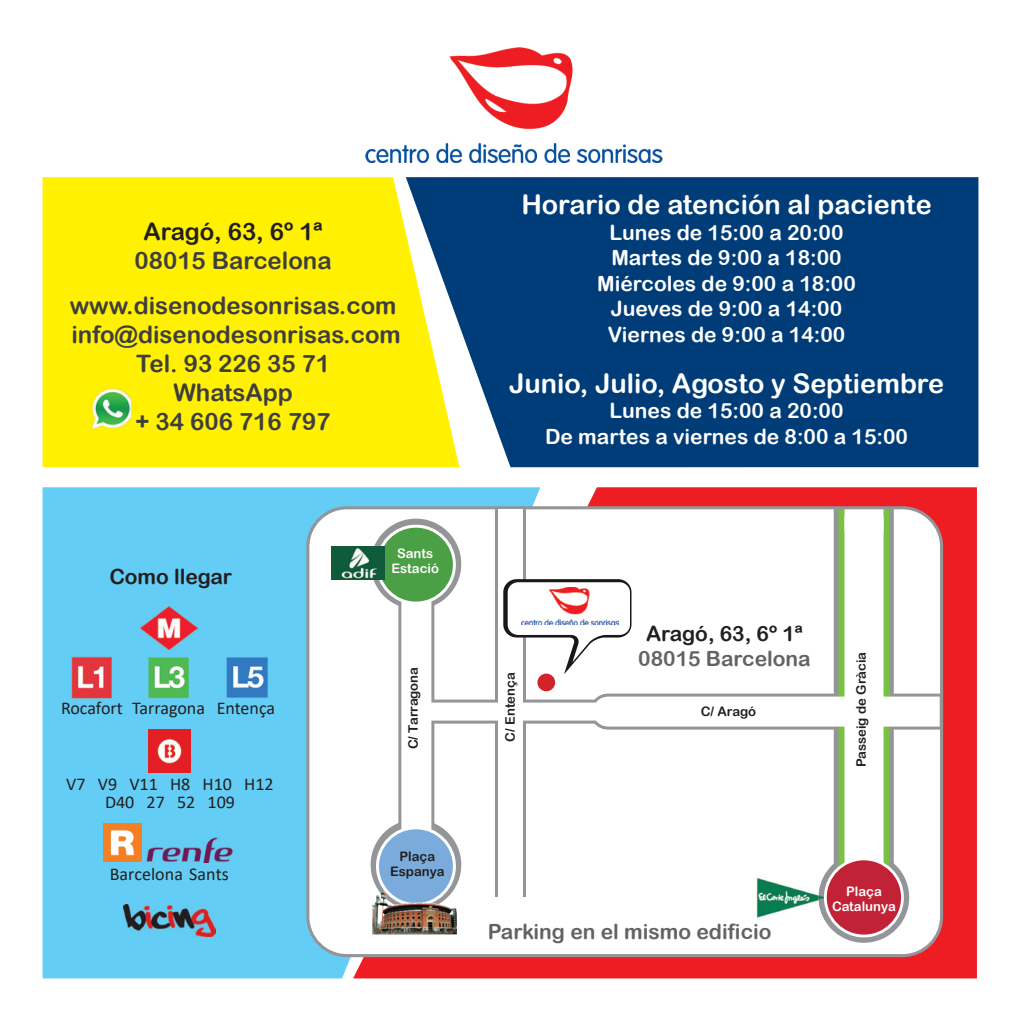
<style>
.page{position:relative;width:1021px;height:1021px;background:#fff}
.page>*{position:absolute;margin:0;border:0;box-sizing:border-box;transform-origin:0 0}
.t1{font:27px "Arial Rounded MT Bold";color:#fff}
.t2{font:24px/28.8px "Arial Rounded MT Bold";color:#3e3e3f;text-align:center}
.t3{font:24px "Arial Rounded MT Bold";color:#231f20}
.t4{font:21px/25.5px "Arial Rounded MT Bold";color:#fff;text-align:center}
.t5{font:21px "Arial Rounded MT Bold";color:#636366}
.t6{font:21px "Arial Rounded MT Bold";color:#231f20}
.t7{font:18px/17.7px "Calibri";color:#231f20;text-align:center}
.t8{font:13.2px/15px "Arial Rounded MT Bold";color:#231f20;text-align:center}
.t9{font:13.2px/15px "Arial Rounded MT Bold";color:#fff;text-align:center}
</style>
<div class="page">
<div style="left:459px;top:177px;width:519px;height:290px;background:#003d78"></div>
<svg style="left:43px;top:177px;width:416px;height:290px;background:#f6eb11"></svg>
<div style="left:540px;top:487px;width:436px;height:491px;background:#ee1d23"></div>
<div style="left:43px;top:487px;width:497px;height:491px;background:#64cdf5"></div>
<img style="left:366px;top:48px;width:296px;height:114px">
<img style="left:91px;top:387px;width:39px;height:44px">
<img style="left:225px;top:656px;width:44px;height:42px">
<img style="left:123px;top:904px;width:93px;height:32px">
<img style="left:145px;top:836px;width:88px;height:26px">
<img style="left:104px;top:823px;width:37px;height:38px">
<img style="left:140px;top:606px;width:57px;height:43px">
<img style="left:71px;top:656px;width:43px;height:43px">
<img style="left:147px;top:656px;width:44px;height:42px">
<img style="left:149px;top:730px;width:41px;height:42px">
<div style="left:308px;top:508px;width:633px;height:447px;background:#fff;border-radius:39px"></div>
<div style="left:306px;top:506px;width:637px;height:451px;border:3px solid #939598;border-radius:39px"></div>
<div style="left:495px;top:508px;width:30px;height:388px;background:linear-gradient(to bottom,#939598,#939598)"></div>
<svg style="left:370px;top:819px;width:91px;height:91px"></svg>
<svg style="left:608px;top:693px;width:225px;height:36px"></svg>
<svg style="left:398px;top:605px;width:36px;height:226px"></svg>
<div style="left:833px;top:509px;width:60px;height:378px;background:#939598"></div>
<div style="left:537px;top:673px;width:18px;height:18px;background:#d1232a;border-radius:50%"></div>
<svg style="left:431px;top:699px;width:169px;height:24px"></svg>
<svg style="left:818px;top:852px;width:91px;height:90px"></svg>
<svg style="left:370px;top:518px;width:91px;height:91px"></svg>
<img style="left:756px;top:877px;width:62px;height:41px">
<img style="left:818px;top:872px;width:8px;height:48px">
<div style="left:498px;top:509px;width:24px;height:387px;background:#fff"></div>
<div style="left:825px;top:858px;width:77px;height:78px;background:#c22236;border-radius:50%"></div>
<div style="left:824px;top:857px;width:79px;height:80px;border:3px solid #fff;border-radius:50%"></div>
<div style="left:608px;top:696px;width:251px;height:30px;background:#fff"></div>
<div style="left:412px;top:702px;width:266px;height:18px;background:#fff"></div>
<div style="left:401px;top:568px;width:30px;height:302px;background:#fff"></div>
<div style="left:377px;top:526px;width:77px;height:77px;background:#4b9f45;border-radius:50%"></div>
<div style="left:376px;top:524px;width:80px;height:80px;border:3px solid #fff;border-radius:50%"></div>
<div style="left:377px;top:827px;width:77px;height:77px;background:#7aabdb;border-radius:50%"></div>
<div style="left:376px;top:826px;width:80px;height:80px;border:3px solid #fff;border-radius:50%"></div>
<img style="left:372px;top:885px;width:85px;height:49px">
<img style="left:332px;top:546px;width:53px;height:33px">
<svg style="left:835px;top:506px;width:57px;height:368px;background:#d9e2cb"></svg>
<svg style="left:503px;top:579px;width:128px;height:95px"></svg>
<img style="left:521px;top:587px;width:97px;height:38px">
<svg style="left:909px;top:693px;width:13px;height:36px"></svg>
<div style="left:895px;top:696px;width:29px;height:30px;background:#fff"></div>
<p class="t3" style="left:144px;top:217px;width:180px">Aragó, 63, 6º 1ª</p>
<p class="t2" style="left:70px;top:237px;width:328px;line-height:45.9px">08015 Barcelona www.disenodesonrisas.com</p>
<p class="t2" style="left:71px;top:320px;width:331px">info@disenodesonrisas.com<br>Tel. 93 226 35 71<br>WhatsApp<br>+ 34 606 716 797</p>
<p class="t6" style="left:109px;top:564px;width:124px">Como llegar</p>
<p class="t9" style="left:391px;top:546px;width:49px">Sants<br>Estació</p>
<p class="t1" style="left:521px;top:189px;width:412px">Horario de atención al paciente</p>
<p class="t4" style="left:597px;top:219px;width:260px">Lunes de 15:00 a 20:00<br>Martes de 9:00 a 18:00<br>Miércoles de 9:00 a 18:00<br>Jueves de 9:00 a 14:00<br>Viernes de 9:00 a 14:00</p>
<p class="t1" style="left:509px;top:367px;width:436px">Junio, Julio, Agosto y Septiembre</p>
<p class="t4" style="left:545px;top:398px;width:364px">Lunes de 15:00 a 20:00<br>De martes a viernes de 8:00 a 15:00</p>
<p class="t7" style="left:61px;top:699px;width:145px">Rocafort Tarragona</p>
<p class="t7" style="left:217px;top:699px;width:60px">Entença</p>
<p class="t7" style="left:66px;top:774px;width:209px">V7 V9 V11 H8 H10 H12<br>D40 27 52 109</p>
<p class="t7" style="left:110px;top:864px;width:121px">Barcelona Sants</p>
<p class="t8" style="left:405px;top:749px;width:84px;rotate:-90deg">C/ Tarragona</p>
<p class="t8" style="left:502px;top:741px;width:71px;rotate:-90deg">C/ Entença</p>
<p class="t8" style="left:390px;top:848px;width:56px">Plaça<br>Espanya</p>
<p class="t6" style="left:646px;top:621px;width:158px">Aragó, 63, 6º 1ª</p>
<p class="t5" style="left:638px;top:646px;width:174px">08015 Barcelona</p>
<p class="t8" style="left:853px;top:767px;width:117px;rotate:-90deg">Passeig de Gràcia</p>
<p class="t8" style="left:701px;top:704px;width:57px">C/ Aragó</p>
<p class="t9" style="left:832px;top:883px;width:65px">Plaça<br>Catalunya</p>
<p class="t5" style="left:487px;top:918px;width:285px">Parking en el mismo edificio</p>
</div>
